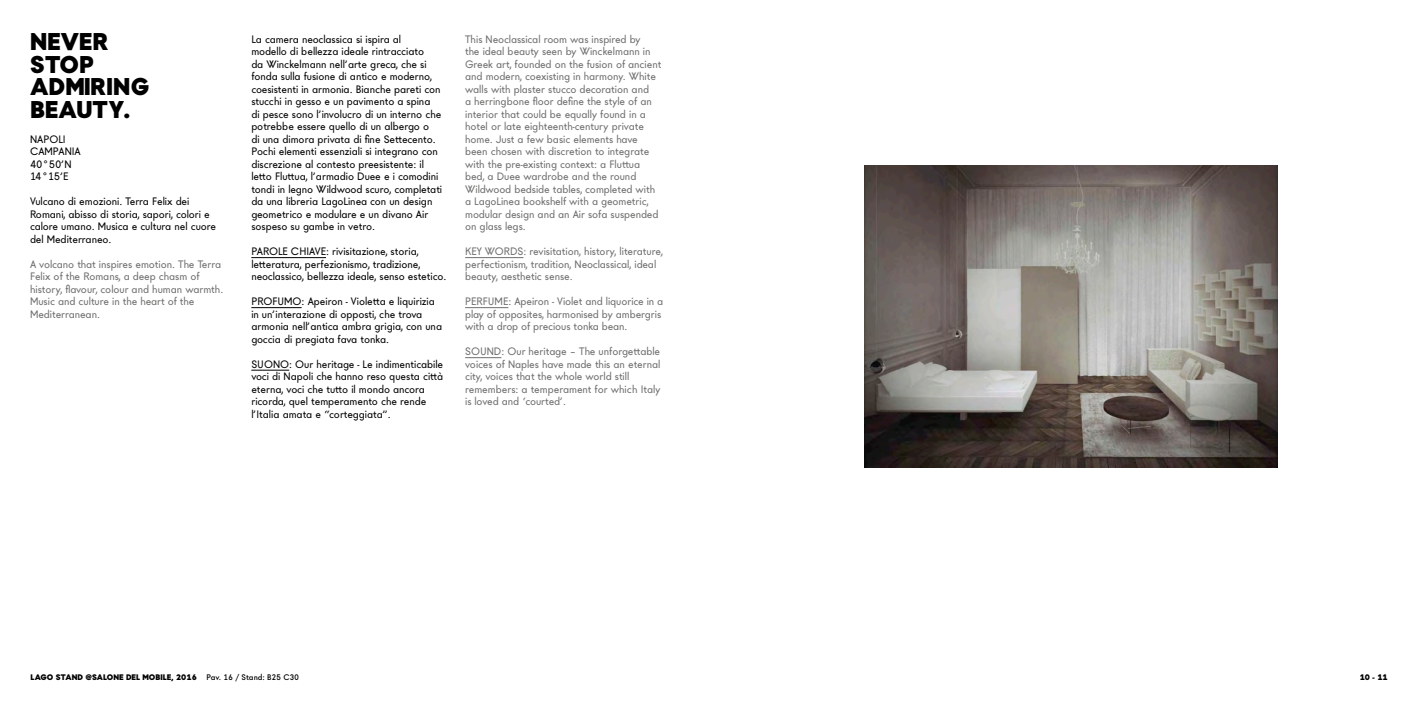
<style>
.page{position:relative;width:1418px;height:709px;background:#fff}
.page>*{position:absolute;margin:0;border:0;box-sizing:border-box;transform-origin:0 0}
.t1{font:800 22.5px/22.5px "LAGOSANS";color:#000}
.t2{font:10px/12.5px "LAGOSANS";color:#000}
.t3{font:10px/12.5px "LAGOSANS";color:#6f6f6e}
.t4{font:800 7.5px "LAGOSANS";color:#000}
.s1{font-weight:500}
</style>
<div class="page">
<img style="left:864px;top:166px;width:413px;height:301px">
<hr style="left:251px;top:257px;width:75px;height:1px;background:#000">
<hr style="left:251px;top:307px;width:51px;height:1px;background:#000">
<hr style="left:251px;top:370px;width:38px;height:1px;background:#000">
<hr style="left:465px;top:257px;width:58px;height:1px;background:#6f6f6e">
<hr style="left:465px;top:307px;width:43px;height:1px;background:#6f6f6e">
<hr style="left:465px;top:357px;width:36px;height:1px;background:#6f6f6e">
<h1 class="t1" style="left:30px;top:30px;width:121px">NEVER<br>STOP<br>ADMIRING<br>BEAUTY.</h1>
<p class="t2" style="left:30px;top:133px;width:52px">NAPOLI<br>CAMPANIA<br>40°50’N<br>14°15’E</p>
<p class="t2" style="left:30px;top:195px;width:188px">Vulcano di emozioni. Terra Felix dei Romani, abisso di storia, sapori, colori e calore umano. Musica e cultura nel cuore del Mediterraneo.</p>
<p class="t3" style="left:30px;top:258px;width:195px">A volcano that inspires emotion. The Terra Felix of the Romans, a deep chasm of history, flavour, colour and human warmth.<br>Music and culture in the heart of the Mediterranean.</p>
<p class="t2" style="left:251px;top:33px;width:192px">La camera neoclassica si ispira al<br>modello di bellezza ideale rintracciato<br>da Winckelmann nell’arte greca, che si fonda sulla fusione di antico e moderno, coesistenti in armonia. Bianche pareti con stucchi in gesso e un pavimento a spina<br>di pesce sono l’involucro di un interno che potrebbe essere quello di un albergo o<br>di una dimora privata di fine Settecento.<br>Pochi elementi essenziali si integrano con discrezione al contesto preesistente: il letto Fluttua, l’armadio Duee e i comodini tondi in legno Wildwood scuro, completati da una libreria LagoLinea con un design geometrico e modulare e un divano Air sospeso su gambe in vetro.</p>
<p class="t2" style="left:251px;top:245px;width:196px">PAROLE CHIAVE: rivisitazione, storia, letteratura, perfezionismo, tradizione, neoclassico, bellezza ideale, senso estetico.</p>
<p class="t2" style="left:251px;top:295px;width:192px">PROFUMO: Apeiron - Violetta e liquirizia in un’interazione di opposti, che trova armonia nell’antica ambra grigia, con una goccia di pregiata fava tonka.</p>
<p class="t2" style="left:251px;top:358px;width:193px">SUONO: Our heritage - Le indimenticabile voci di Napoli che hanno reso questa città eterna, voci che tutto il mondo ancora ricorda, quel temperamento che rende l’Italia amata e “corteggiata”.</p>
<p class="t3" style="left:465px;top:33px;width:198px">This Neoclassical room was inspired by<br>the ideal beauty seen by Winckelmann in Greek art, founded on the fusion of ancient and modern, coexisting in harmony. White walls with plaster stucco decoration and<br>a herringbone floor define the style of an interior that could be equally found in a hotel or late eighteenth-century private home. Just a few basic elements have been chosen with discretion to integrate with the pre-existing context: a Fluttua bed, a Duee wardrobe and the round Wildwood bedside tables, completed with a LagoLinea bookshelf with a geometric, modular design and an Air sofa suspended on glass legs.</p>
<p class="t3" style="left:465px;top:245px;width:199px">KEY WORDS: revisitation, history, literature, perfectionism, tradition, Neoclassical, ideal beauty, aesthetic sense.</p>
<p class="t3" style="left:465px;top:295px;width:200px">PERFUME: Apeiron - Violet and liquorice in a play of opposites, harmonised by ambergris with a drop of precious tonka bean.</p>
<p class="t3" style="left:465px;top:345px;width:197px">SOUND: Our heritage – The unforgettable voices of Naples have made this an eternal city, voices that the whole world still remembers: a temperament for which Italy is loved and ‘courted’.</p>
<p class="t4" style="left:30px;top:672px;width:270px">LAGO STAND @SALONE DEL MOBILE, 2016 <span class="s1">Pav. 16 / Stand: B25 C30</span></p>
<p class="t4" style="left:1359px;top:672px;width:30px">10 - 11</p>
</div>
